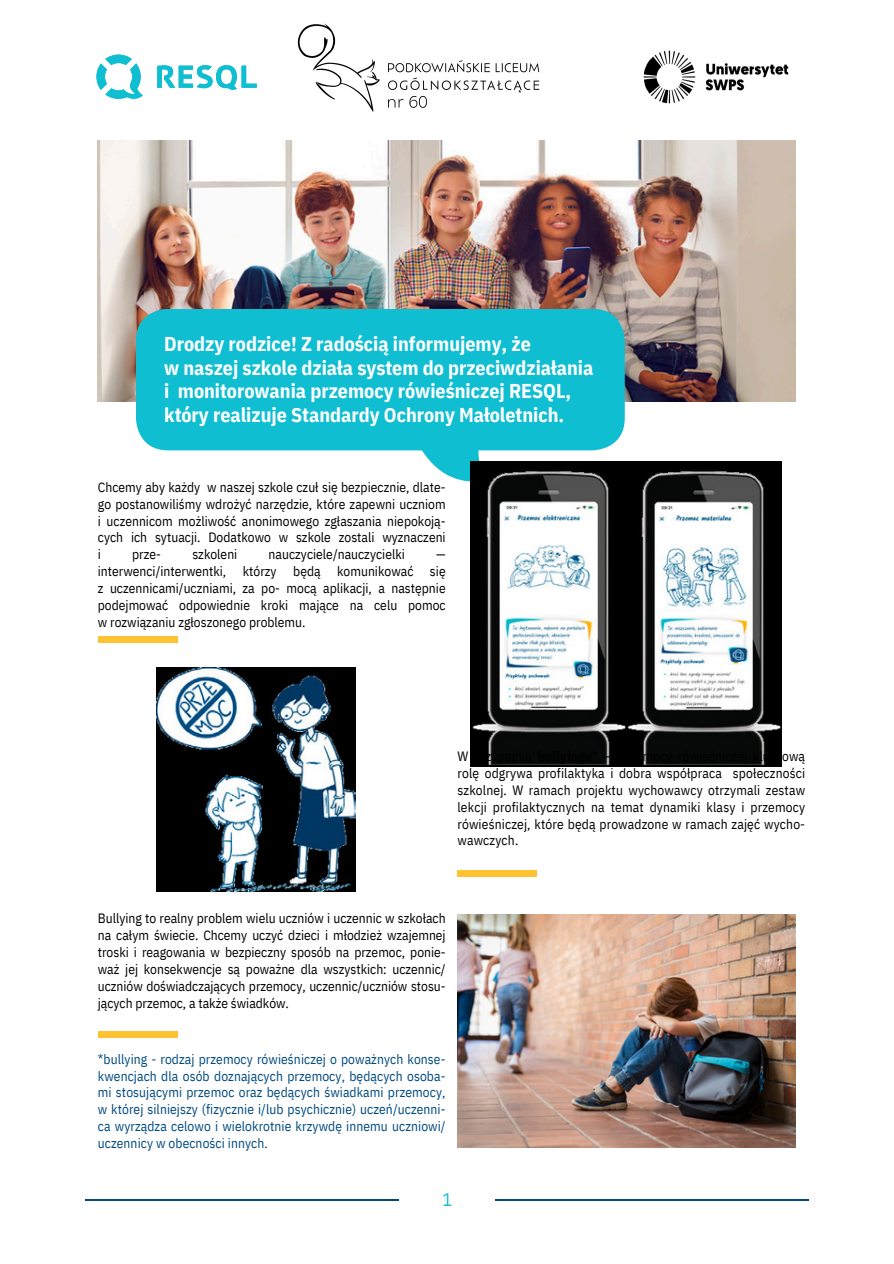
<style>
.page{position:relative;width:894px;height:1264px;background:#fff}
.page>*{position:absolute;margin:0;border:0;box-sizing:border-box;transform-origin:0 0}
.t1{font:700 19.95px/23.7px "IBM Plex Sans Cond";color:#fff}
.t2{font:18px "IBM Plex Sans Cond";color:#10bed2}
.t3{font:13.5px/16.8px "IBM Plex Sans Cond";color:#000;text-align:justify}
.t4{font:13.5px/16.8px "IBM Plex Sans Cond";letter-spacing:.005em;color:#004a80;text-align:justify}
</style>
<div class="page">
<hr style="left:85px;top:1199px;width:314px;height:1px;background:#004a80">
<svg style="left:96px;top:55px;width:47px;height:44px"></svg>
<svg style="left:157px;top:65px;width:100px;height:25px"></svg>
<hr style="left:494px;top:1199px;width:314px;height:1px;background:#004a80">
<img style="left:643px;top:50px;width:146px;height:54px">
<img style="left:98px;top:140px;width:697px;height:261px">
<svg style="left:136px;top:309px;width:488px;height:172px;background:#31c6d7"></svg>
<img style="left:157px;top:668px;width:199px;height:223px">
<img style="left:470px;top:461px;width:311px;height:305px">
<img style="left:457px;top:914px;width:338px;height:233px">
<div style="left:98px;top:636px;width:79px;height:6px;background:#fec232"></div>
<div style="left:98px;top:1031px;width:79px;height:6px;background:#fec232"></div>
<div style="left:457px;top:870px;width:79px;height:6px;background:#fec232"></div>
<img style="left:297px;top:23px;width:243px;height:89px">
<p class="t1" style="left:164px;top:331px;width:430px">Drodzy rodzice! Z radością informujemy, że<br>w naszej szkole działa system do przeciwdziałania i monitorowania przemocy rówieśniczej RESQL, który realizuje Standardy Ochrony Małoletnich.</p>
<p class="t3" style="left:98px;top:478px;width:349px">Chcemy aby każdy w naszej szkole czuł się bezpiecznie, dlate&shy;go postanowiliśmy wdrożyć narzędzie, które zapewni uczniom i uczennicom możliwość anonimowego zgłaszania niepokoją&shy;cych ich sytuacji. Dodatkowo w szkole zostali wyznaczeni i</p>
<p class="t3" style="left:132px;top:546px;width:30px">prze-</p>
<p class="t3" style="left:192px;top:546px;width:46px">szkoleni</p>
<p class="t3" style="left:268px;top:546px;width:138px">nauczyciele/nauczycielki</p>
<p class="t3" style="left:98px;top:546px;width:349px;text-indent:338px">— interwenci/interwentki, którzy będą komunikować się z uczennicami/uczniami, za po- mocą aplikacji, a następnie podejmować odpowiednie kroki mające na celu pomoc w rozwiązaniu zgłoszonego problemu.</p>
<p class="t3" style="left:457px;top:764px;width:349px">rolę odgrywa profilaktyka i dobra współpraca społeczności szkolnej. W ramach projektu wychowawcy otrzymali zestaw lekcji profilaktycznych na temat dynamiki klasy i przemocy rówieśniczej, które będą prowadzone w ramach zajęć wycho&shy;wawczych.</p>
<p class="t3" style="left:98px;top:910px;width:349px">Bullying to realny problem wielu uczniów i uczennic w szkołach na całym świecie. Chcemy uczyć dzieci i młodzież wzajemnej troski i reagowania w bezpieczny sposób na przemoc, ponie&shy;waż jej konsekwencje są poważne dla wszystkich: uczennic/ uczniów doświadczających przemocy, uczennic/uczniów stosu&shy;jących przemoc, a także świadków.</p>
<p class="t4" style="left:98px;top:1050px;width:349px">*bullying - rodzaj przemocy rówieśniczej o poważnych konse&shy;kwencjach dla osób doznających przemocy, będących osoba&shy;mi stosującymi przemoc oraz będących świadkami przemocy, w której silniejszy (fizycznie i/lub psychicznie) uczeń/uczenni&shy;ca wyrządza celowo i wielokrotnie krzywdę innemu uczniowi/ uczennicy w obecności innych.</p>
<p class="t2" style="left:442px;top:1187px;width:11px">1</p>
</div>
